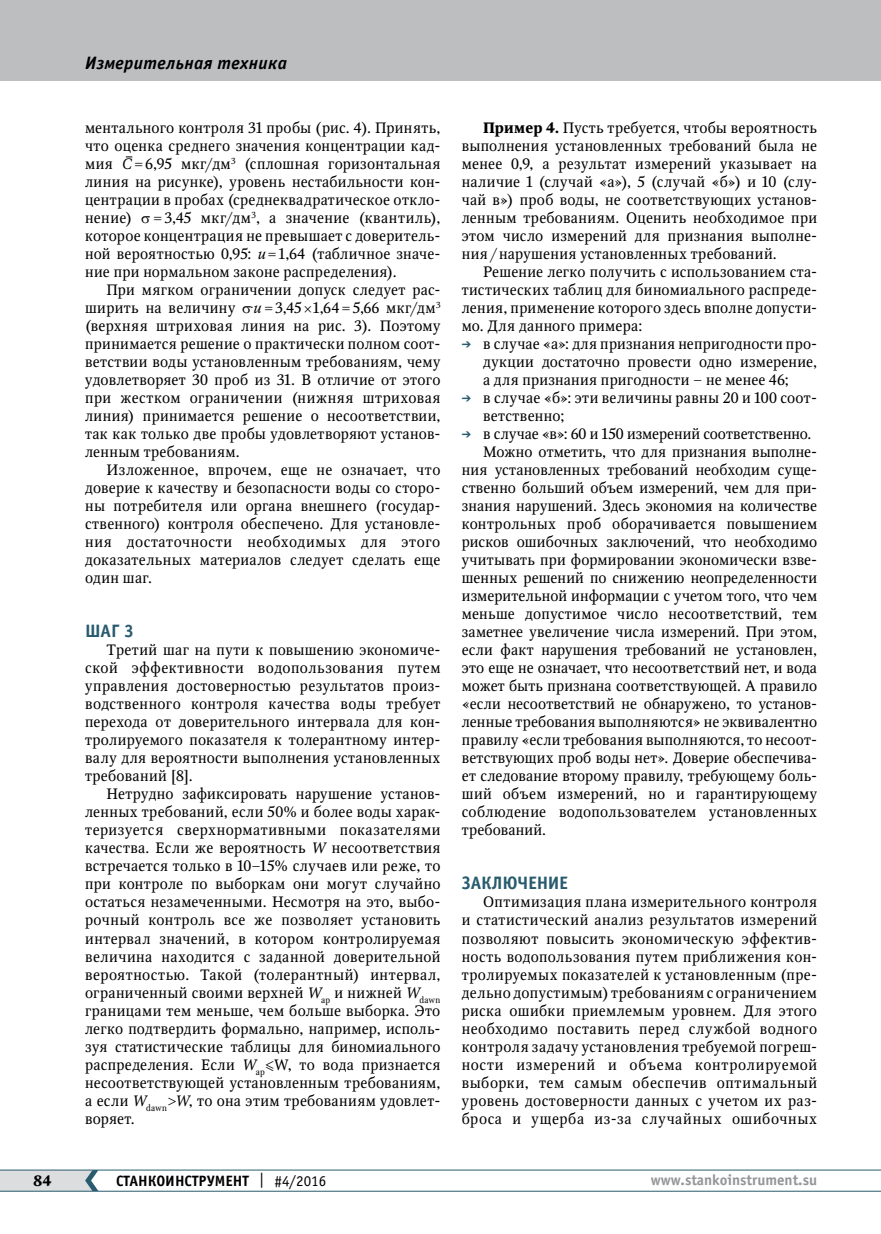
<style>
.page{position:relative;width:881px;height:1234px;background:#fff}
.page>*{position:absolute;margin:0;border:0;box-sizing:border-box;transform-origin:0 0}
.t1{font:italic 700 18px "Officina Sans C";letter-spacing:.015em;color:#000}
.t2{font:700 18px "Officina Sans C";letter-spacing:-.015em;color:#285b6e}
.t3{font:15px/18px "Octava";letter-spacing:.015em;color:#000;text-align:justify}
.t4{font:700 15px "Officina Sans C";color:#000}
.t5{font:700 15px "Officina Sans C";color:#939598}
.t6{font:700 15px "Octava";color:#000}
.s1{font-style:italic}
.s2{font-weight:700}
.s3{color:#285b6e}
.s4{font-weight:400}
</style>
<div class="page">
<hr style="left:0;top:1190px;width:880px;height:1px;background:#285b6e">
<hr style="left:0;top:1169px;width:880px;height:1px;background:#285b6e">
<svg style="left:0;top:1169px;width:98px;height:21px;background:#cbd1d4"></svg>
<div style="left:0;top:0;width:880px;height:81px;background:#bcbec0"></div>
<p class="t1" style="left:85px;top:53px;width:203px">Измерительная техника</p>
<p class="t3" style="left:85px;top:119px;width:357px">ментального контроля 31 пробы (рис. 4). Принять, что оценка среднего значения концентрации кад&shy;мия <span class="s1">C</span> =6,95 мкг/дм<sup>3</sup> (сплошная горизонтальная линия на рисунке), уровень нестабильности кон&shy;центрации в пробах (среднеквадратическое откло&shy;нение)</p>
<p class="t3" style="left:85px;top:209px;width:357px;text-indent:68px">=3,45 мкг/дм<sup>3</sup>, а значение (квантиль), которое концентрация не превышает с доверитель&shy;ной вероятностью 0,95: <span class="s1">u</span>=1,64 (табличное значе&shy;ние при нормальном законе распределения).</p>
<p class="t3" style="left:85px;top:281px;width:357px;text-indent:21px">При мягком ограничении допуск следует рас&shy;ширить на величину <sup>.</sup><span class="s1">u</span> =3,45 1,64=5,66 мкг/дм<sup>3 </sup>(верхняя штриховая линия на рис. 3). Поэтому принимается решение о практически полном соот&shy;ветствии воды установленным требованиям, чему удовлетворяет 30 проб из 31. В отличие от этого при жестком ограничении (нижняя штриховая линия) принимается решение о несоответствии, так как только две пробы удовлетворяют установ&shy;ленным требованиям.</p>
<p class="t3" style="left:85px;top:461px;width:357px;text-indent:21px">Изложенное, впрочем, еще не означает, что доверие к качеству и безопасности воды со сторо&shy;ны потребителя или органа внешнего (государ&shy;ственного) контроля обеспечено. Для установле&shy;ния достаточности необходимых для этого доказательных материалов следует сделать еще один шаг.</p>
<p class="t2" style="left:85px;top:621px;width:51px">Шаг 3</p>
<p class="t3" style="left:85px;top:641px;width:357px;text-indent:21px">Третий шаг на пути к повышению экономиче&shy;ской эффективности водопользования путем управления достоверностью результатов произ&shy;водственного контроля качества воды требует перехода от доверительного интервала для кон&shy;тролируемого показателя к толерантному интер&shy;валу для вероятности выполнения установленных требований [8].</p>
<p class="t3" style="left:85px;top:785px;width:357px;text-indent:21px">Нетрудно зафиксировать нарушение установ&shy;ленных требований, если 50% и более воды харак&shy;теризуется сверхнормативными показателями качества. Если же вероятность <span class="s1">W</span> несоответствия встречается только в 10−15% случаев или реже, то при контроле по выборкам они могут случайно остаться незамеченными. Несмотря на это, выбо&shy;рочный контроль все же позволяет установить интервал значений, в котором контролируемая величина находится с заданной доверительной вероятностью. Такой (толерантный) интервал, ограниченный своими верхней <span class="s1">W</span><sub>ap</sub> и нижней <span class="s1">W</span><sub>dawn </sub>границами тем меньше, чем больше выборка. Это легко подтвердить формально, например, исполь&shy;зуя статистические таблицы для биномиального распределения. Если <span class="s1">W</span><sub>ap</sub>≤W, то вода признается несоответствующей установленным требованиям, а если <span class="s1">W</span><sub>dawn</sub>&gt;<span class="s1">W</span>, то она этим требованиям удовлет&shy;воряет.</p>
<p class="t3" style="left:461px;top:119px;width:357px;text-indent:21px"><span class="s2">Пример 4.</span> Пусть требуется, чтобы вероятность выполнения установленных требований была не менее 0,9, а результат измерений указывает на наличие 1 (случай «а»), 5 (случай «б») и 10 (слу&shy;чай в») проб воды, не соответствующих установ&shy;ленным требованиям. Оценить необходимое при этом число измерений для признания выполне&shy;ния/нарушения установленных требований.</p>
<p class="t3" style="left:461px;top:263px;width:357px;text-indent:21px">Решение легко получить с использованием ста&shy;тистических таблиц для биномиального распреде&shy;ления, применение которого здесь вполне допусти&shy;мо. Для данного примера:</p>
<p class="t3" style="left:483px;top:335px;width:335px;text-indent:-21px"><span class="s3">➔</span> в случае «а»: для признания непригодности про&shy;дукции достаточно провести одно измерение, а для признания пригодности − не менее 46;</p>
<p class="t3" style="left:483px;top:389px;width:335px;text-indent:-21px"><span class="s3">➔</span> в случае «б»: эти величины равны 20 и 100 соот&shy;ветственно;</p>
<p class="t3" style="left:461px;top:425px;width:351px"><span class="s3">➔</span> в случае «в»: 60 и 150 измерений соответственно.</p>
<p class="t3" style="left:483px;top:443px;width:335px">Можно отметить, что для признания выполне-</p>
<p class="t3" style="left:461px;top:461px;width:357px">ния установленных требований необходим суще-</p>
<p class="t3" style="left:461px;top:479px;width:357px">ственно больший объем измерений, чем для при-</p>
<p class="t3" style="left:461px;top:497px;width:357px">знания нарушений. Здесь экономия на количестве</p>
<p class="t3" style="left:461px;top:515px;width:357px">контрольных проб оборачивается повышением</p>
<p class="t3" style="left:461px;top:533px;width:357px">рисков ошибочных заключений, что необходимо</p>
<p class="t3" style="left:461px;top:551px;width:357px">учитывать при формировании экономически взве-</p>
<p class="t3" style="left:461px;top:569px;width:356px">шенных решений по снижению неопределенности</p>
<p class="t3" style="left:461px;top:587px;width:357px">измерительной информации с учетом того, что чем</p>
<p class="t3" style="left:461px;top:605px;width:356px">меньше допустимое число несоответствий, тем</p>
<p class="t3" style="left:461px;top:623px;width:357px">заметнее увеличение числа измерений. При этом,</p>
<p class="t3" style="left:461px;top:641px;width:357px">если факт нарушения требований не установлен,</p>
<p class="t3" style="left:461px;top:659px;width:357px">это еще не означает, что несоответствий нет, и вода</p>
<p class="t3" style="left:461px;top:677px;width:357px">может быть признана соответствующей. А правило</p>
<p class="t3" style="left:461px;top:695px;width:357px">«если несоответствий не обнаружено, то установ-</p>
<p class="t3" style="left:461px;top:713px;width:357px">ленные требования выполняются» не эквивалентно</p>
<p class="t3" style="left:461px;top:731px;width:357px">правилу «если требования выполняются, то несоот-</p>
<p class="t3" style="left:461px;top:749px;width:357px">ветствующих проб воды нет». Доверие обеспечива-</p>
<p class="t3" style="left:461px;top:767px;width:357px">ет следование второму правилу, требующему боль-</p>
<p class="t3" style="left:461px;top:785px;width:356px">ший объем измерений, но и гарантирующему</p>
<p class="t3" style="left:461px;top:803px;width:357px">соблюдение водопользователем установленных</p>
<p class="t3" style="left:461px;top:821px;width:86px">требований.</p>
<p class="t2" style="left:461px;top:873px;width:108px">Заключение</p>
<p class="t3" style="left:461px;top:893px;width:357px;text-indent:21px">Оптимизация плана измерительного контроля и статистический анализ результатов измерений позволяют повысить экономическую эффектив&shy;ность водопользования путем приближения кон&shy;тролируемых показателей к установленным (пре&shy;дельно допустимым) требованиям с ограничением риска ошибки приемлемым уровнем. Для этого необходимо поставить перед службой водного контроля задачу установления требуемой погреш&shy;ности измерений и объема контролируемой выборки, тем самым обеспечив оптимальный уровень достоверности данных с учетом их раз&shy;броса и ущерба из-за случайных ошибочных</p>
<p class="t6" style="left:33px;top:1170px;width:20px">84</p>
<p class="t4" style="left:116px;top:1171px;width:211px">СТАНКОИНСТРУМЕНТ <span class="s4">| #4/2016</span></p>
<p class="t5" style="left:650px;top:1171px;width:168px">www.stankoinstrument.su</p>
</div>
